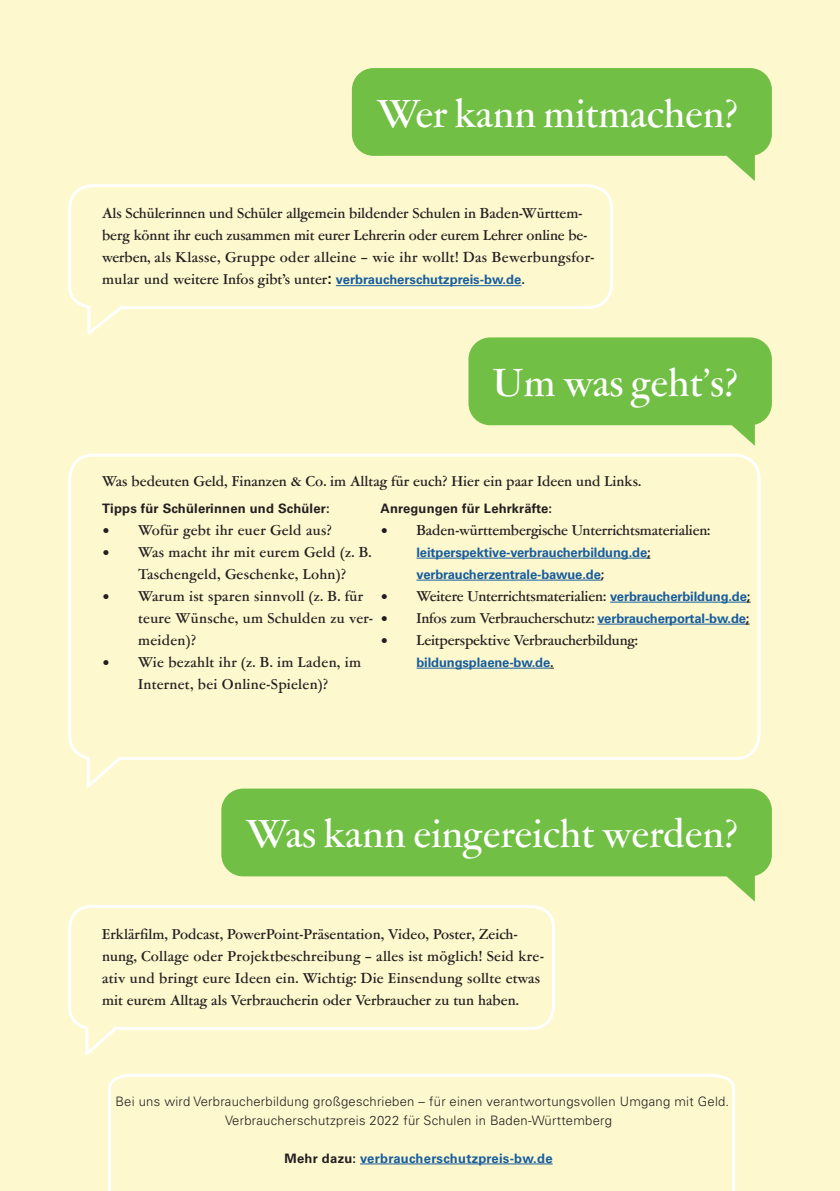
<style>
.page{position:relative;width:840px;height:1191px;background:#fff}
.page>*{position:absolute;margin:0;border:0;box-sizing:border-box;transform-origin:0 0}
.t1{font:500 44px "Garamont Amst SHOP";letter-spacing:.015em;color:#fff}
.Fließtext_8_11{font:500 16px/22px "Garamont Amst SBOP";color:#231f20}
.Zwischenhead_6_9_lig{font:300 13px/19px "Univers LT Pro 45";letter-spacing:.02em;color:#231f20;text-align:center}
.Zwischenhead_6_9_lig-2{font:700 13px/22px "Univers LT";letter-spacing:-.01em;color:#175d9e}
.Fließtext_8_11-2{font:700 13px "Univers LT";letter-spacing:.015em;color:#231f20}
.Zwischenhead_6_9_lig-3{font:700 13px "Univers LT";letter-spacing:.02em;color:#175d9e}
.s1{font-family:"Univers LT";font-weight:700}
.s2{font-family:"Univers LT";font-weight:700;font-size:13px;color:#175d9e}
.s3{font-family:"Univers LT";font-weight:700;font-size:13px}
.s4{color:#231f20}
</style>
<div class="page">
<div style="left:0;top:0;width:839px;height:1191px;background:#fef8ce"></div>
<div style="left:351px;top:68px;width:420px;height:88px;background:#71bf44;border-radius:22px"></div>
<svg style="left:726px;top:155px;width:28px;height:25px"></svg>
<div style="left:221px;top:788px;width:550px;height:88px;background:#71bf44;border-radius:22px"></div>
<svg style="left:726px;top:876px;width:28px;height:25px"></svg>
<div style="left:468px;top:337px;width:303px;height:88px;background:#71bf44;border-radius:22px"></div>
<svg style="left:726px;top:425px;width:28px;height:20px"></svg>
<svg style="left:68px;top:184px;width:546px;height:155px"></svg>
<svg style="left:68px;top:453px;width:693px;height:340px"></svg>
<svg style="left:108px;top:1074px;width:627px;height:117px"></svg>
<svg style="left:68px;top:905px;width:487px;height:150px"></svg>
<hr style="left:336px;top:285px;width:185px;height:1px;background:#175d9e">
<hr style="left:416px;top:558px;width:230px;height:1px;background:#175d9e">
<hr style="left:416px;top:580px;width:184px;height:1px;background:#175d9e">
<hr style="left:609px;top:602px;width:137px;height:1px;background:#175d9e">
<hr style="left:597px;top:624px;width:148px;height:1px;background:#175d9e">
<hr style="left:416px;top:668px;width:134px;height:1px;background:#175d9e">
<hr style="left:360px;top:1163px;width:192px;height:1px;background:#175d9e">
<p class="t1" style="left:376px;top:92px;width:362px">Wer kann mitmachen?</p>
<p class="Fließtext_8_11" style="left:102px;top:203px;width:493px">Als Schülerinnen und Schüler allgemein bildender Schulen in Baden-Württem&shy;berg könnt ihr euch zusammen mit eurer Lehrerin oder eurem Lehrer online be&shy;werben, als Klasse, Gruppe oder alleine – wie ihr wollt! Das Bewerbungsfor&shy;mular und weitere Infos gibt’s unter<span class="s1">:</span> <span class="s2">verbraucherschutzpreis-bw.de</span><span class="s3">.</span></p>
<p class="t1" style="left:493px;top:361px;width:246px">Um was geht’s?</p>
<p class="Fließtext_8_11" style="left:102px;top:470px;width:540px">Was bedeuten Geld, Finanzen &amp; Co. im Alltag für euch? Hier ein paar Ideen und Links.</p>
<p class="Fließtext_8_11-2" style="left:102px;top:500px;width:229px">Tipps für Schülerinnen und Schüler:</p>
<p class="Fließtext_8_11" style="left:102px;top:519px;width:231px">• Wofür gebt ihr euer Geld aus?</p>
<p class="Fließtext_8_11" style="left:138px;top:541px;width:235px;text-indent:-36px">• Was macht ihr mit eurem Geld (z. B.<br>Taschengeld, Geschenke, Lohn)?</p>
<p class="Fließtext_8_11" style="left:138px;top:585px;width:612px;text-indent:-36px">• Warum ist sparen sinnvoll (z. B. für<br>teure Wünsche, um Schulden zu ver- • Infos zum Verbraucherschutz: <span class="s2">verbraucherportal-bw.de</span><span class="s3">; </span>meiden)?</p>
<p class="Fließtext_8_11" style="left:102px;top:651px;width:260px;text-align:center">• Wie bezahlt ihr (z. B. im Laden, im<br>Internet, bei Online-Spielen)?</p>
<p class="Fließtext_8_11-2" style="left:380px;top:500px;width:173px">Anregungen für Lehrkräfte:</p>
<p class="Fließtext_8_11" style="left:380px;top:519px;width:331px">• Baden-württembergische Unterrichtsmaterialien:</p>
<p class="Zwischenhead_6_9_lig-2" style="left:416px;top:541px;width:235px">leitperspektive-verbraucherbildung.de<span class="s4">; </span>verbraucherzentrale-bawue.de<span class="s4">;</span></p>
<p class="Fließtext_8_11" style="left:380px;top:585px;width:371px">• Weitere Unterrichtsmaterialien: <span class="s2">verbraucherbildung.de</span><span class="s3">;</span></p>
<p class="Fließtext_8_11" style="left:380px;top:629px;width:259px">• Leitperspektive Verbraucherbildung:</p>
<p class="Zwischenhead_6_9_lig-2" style="left:416px;top:651px;width:139px">bildungsplaene-bw.de<span class="s4">.</span></p>
<p class="t1" style="left:245px;top:812px;width:493px">Was kann eingereicht werden?</p>
<p class="Fließtext_8_11" style="left:102px;top:923px;width:443px">Erklärfilm, Podcast, PowerPoint-Präsentation, Video, Poster, Zeich&shy;nung, Collage oder Projektbeschreibung – alles ist möglich! Seid kre&shy;ativ und bringt eure Ideen ein. Wichtig: Die Einsendung sollte etwas mit eurem Alltag als Verbraucherin oder Verbraucher zu tun haben.</p>
<p class="Zwischenhead_6_9_lig" style="left:115px;top:1091px;width:615px">Bei uns wird Verbraucherbildung großgeschrieben – für einen verantwortungsvollen Umgang mit Geld.<br>Verbraucherschutzpreis 2022 für Schulen in Baden-Württemberg</p>
<p class="Zwischenhead_6_9_lig-3" style="left:284px;top:1150px;width:269px"><span class="s4">Mehr dazu:</span> verbraucherschutzpreis-bw.de</p>
</div>
